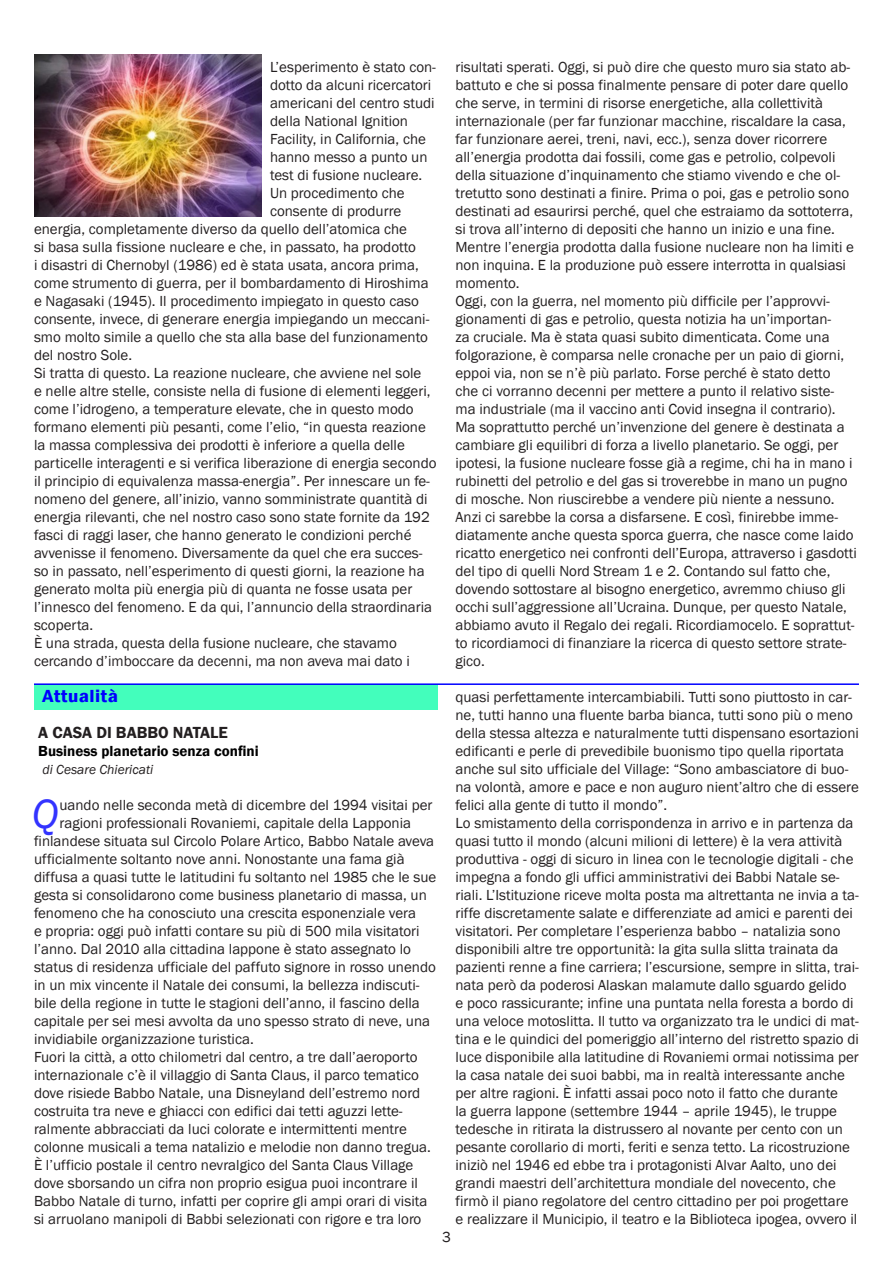
<style>
.page{position:relative;width:893px;height:1263px;background:#fff}
.page>*{position:absolute;margin:0;border:0;box-sizing:border-box;transform-origin:0 0}
.Corpo{font:italic 42px "Franklin Gothic";color:#33f}
.Normale{font:600 condensed 18px "Franklin Gothic";letter-spacing:.02em;color:#00f;scale:1.2 1}
.t1{font:600 16.5px "Franklin Gothic";color:#231f20}
.Corpo-2{font:15px/18px "Franklin Gothic";color:#231f20}
.t2{font:600 15px "Franklin Gothic";color:#000}
.t3{font:italic 13.5px "Franklin Gothic";color:#231f20}
</style>
<div class="page">
<img style="left:34px;top:54px;width:227px;height:162px">
<div style="left:34px;top:684px;width:403px;height:26px;background:#43febc"></div>
<hr style="left:34px;top:683px;width:825px;height:2px;background:#00f">
<p class="Corpo-2" style="left:270px;top:58px;width:167px">L’esperimento è stato con-</p>
<p class="Corpo-2" style="left:270px;top:76px;width:163px">dotto da alcuni ricercatori</p>
<p class="Corpo-2" style="left:270px;top:94px;width:166px">americani del centro studi</p>
<p class="Corpo-2" style="left:270px;top:112px;width:140px">della National Ignition</p>
<p class="Corpo-2" style="left:270px;top:130px;width:157px">Facility, in California, che</p>
<p class="Corpo-2" style="left:270px;top:148px;width:159px">hanno messo a punto un</p>
<p class="Corpo-2" style="left:270px;top:166px;width:154px">test di fusione nucleare.</p>
<p class="Corpo-2" style="left:270px;top:184px;width:136px">Un procedimento che</p>
<p class="Corpo-2" style="left:270px;top:202px;width:133px">consente di produrre</p>
<p class="Corpo-2" style="left:34px;top:220px;width:374px">energia, completamente diverso da quello dell’atomica che</p>
<p class="Corpo-2" style="left:34px;top:238px;width:383px">si basa sulla fissione nucleare e che, in passato, ha prodotto</p>
<p class="Corpo-2" style="left:34px;top:256px;width:386px">i disastri di Chernobyl (1986) ed è stata usata, ancora prima,</p>
<p class="Corpo-2" style="left:34px;top:274px;width:396px">come strumento di guerra, per il bombardamento di Hiroshima</p>
<p class="Corpo-2" style="left:34px;top:292px;width:387px">e Nagasaki (1945). Il procedimento impiegato in questo caso</p>
<p class="Corpo-2" style="left:34px;top:310px;width:397px">consente, invece, di generare energia impiegando un meccani-</p>
<p class="Corpo-2" style="left:34px;top:328px;width:395px">smo molto simile a quello che sta alla base del funzionamento</p>
<p class="Corpo-2" style="left:34px;top:346px;width:100px">del nostro Sole.</p>
<p class="Corpo-2" style="left:34px;top:364px;width:404px">Si tratta di questo. La reazione nucleare, che avviene nel sole<br>e nelle altre stelle, consiste nella di fusione di elementi leggeri, come l’idrogeno, a temperature elevate, che in questo modo formano elementi più pesanti, come l’elio, “in questa reazione la massa complessiva dei prodotti è inferiore a quella delle particelle interagenti e si verifica liberazione di energia secondo il principio di equivalenza massa-energia”. Per innescare un fe&shy;nomeno del genere, all’inizio, vanno somministrate quantità di energia rilevanti, che nel nostro caso sono state fornite da 192 fasci di raggi laser, che hanno generato le condizioni perché avvenisse il fenomeno. Diversamente da quel che era succes&shy;so in passato, nell’esperimento di questi giorni, la reazione ha generato molta più energia più di quanta ne fosse usata per l’innesco del fenomeno. E da qui, l’annuncio della straordinaria scoperta.</p>
<p class="Corpo-2" style="left:34px;top:634px;width:377px">È una strada, questa della fusione nucleare, che stavamo cercando d’imboccare da decenni, ma non aveva mai dato i</p>
<p class="Normale" style="left:43px;top:684px;width:64px">Attualità</p>
<p class="t1" style="left:38px;top:722px;width:191px">A CASA DI BABBO NATALE</p>
<p class="t2" style="left:38px;top:742px;width:222px">Business planetario senza confini</p>
<p class="t3" style="left:43px;top:761px;width:112px">di Cesare Chiericati</p>
<p class="Corpo" style="left:32px;top:788px;width:28px">Q</p>
<p class="Corpo-2" style="left:59px;top:796px;width:375px">uando nelle seconda metà di dicembre del 1994 visitai per</p>
<p class="Corpo-2" style="left:59px;top:814px;width:353px">ragioni professionali Rovaniemi, capitale della Lapponia</p>
<p class="Corpo-2" style="left:34px;top:832px;width:402px">finlandese situata sul Circolo Polare Artico, Babbo Natale aveva</p>
<p class="Corpo-2" style="left:34px;top:850px;width:372px">ufficialmente soltanto nove anni. Nonostante una fama già</p>
<p class="Corpo-2" style="left:34px;top:868px;width:404px">diffusa a quasi tutte le latitudini fu soltanto nel 1985 che le sue</p>
<p class="Corpo-2" style="left:34px;top:886px;width:394px">gesta si consolidarono come business planetario di massa, un</p>
<p class="Corpo-2" style="left:34px;top:904px;width:384px">fenomeno che ha conosciuto una crescita esponenziale vera</p>
<p class="Corpo-2" style="left:34px;top:922px;width:387px">e propria: oggi può infatti contare su più di 500 mila visitatori</p>
<p class="Corpo-2" style="left:34px;top:940px;width:378px">l’anno. Dal 2010 alla cittadina lappone è stato assegnato lo</p>
<p class="Corpo-2" style="left:34px;top:958px;width:403px">status di residenza ufficiale del paffuto signore in rosso unendo</p>
<p class="Corpo-2" style="left:34px;top:976px;width:387px">in un mix vincente il Natale dei consumi, la bellezza indiscuti-</p>
<p class="Corpo-2" style="left:34px;top:994px;width:387px">bile della regione in tutte le stagioni dell’anno, il fascino della</p>
<p class="Corpo-2" style="left:34px;top:1012px;width:398px">capitale per sei mesi avvolta da uno spesso strato di neve, una</p>
<p class="Corpo-2" style="left:34px;top:1030px;width:221px">invidiabile organizzazione turistica.</p>
<p class="Corpo-2" style="left:34px;top:1048px;width:398px">Fuori la città, a otto chilometri dal centro, a tre dall’aeroporto internazionale c’è il villaggio di Santa Claus, il parco tematico dove risiede Babbo Natale, una Disneyland dell’estremo nord costruita tra neve e ghiacci con edifici dai tetti aguzzi lette&shy;ralmente abbracciati da luci colorate e intermittenti mentre colonne musicali a tema natalizio e melodie non danno tregua.<br>È l’ufficio postale il centro nevralgico del Santa Claus Village dove sborsando un cifra non proprio esigua puoi incontrare il Babbo Natale di turno, infatti per coprire gli ampi orari di visita si arruolano manipoli di Babbi selezionati con rigore e tra loro</p>
<p class="Corpo-2" style="left:455px;top:58px;width:400px">risultati sperati. Oggi, si può dire che questo muro sia stato ab&shy;battuto e che si possa finalmente pensare di poter dare quello che serve, in termini di risorse energetiche, alla collettività internazionale (per far funzionar macchine, riscaldare la casa, far funzionare aerei, treni, navi, ecc.), senza dover ricorrere all’energia prodotta dai fossili, come gas e petrolio, colpevoli della situazione d’inquinamento che stiamo vivendo e che ol&shy;tretutto sono destinati a finire. Prima o poi, gas e petrolio sono destinati ad esaurirsi perché, quel che estraiamo da sottoterra, si trova all’interno di depositi che hanno un inizio e una fine.<br>Mentre l’energia prodotta dalla fusione nucleare non ha limiti e non inquina. E la produzione può essere interrotta in qualsiasi momento.</p>
<p class="Corpo-2" style="left:455px;top:292px;width:403px">Oggi, con la guerra, nel momento più difficile per l’approvvi&shy;gionamenti di gas e petrolio, questa notizia ha un’importan-<br>za cruciale. Ma è stata quasi subito dimenticata. Come una folgorazione, è comparsa nelle cronache per un paio di giorni, eppoi via, non se n’è più parlato. Forse perché è stato detto che ci vorranno decenni per mettere a punto il relativo siste&shy;ma industriale (ma il vaccino anti Covid insegna il contrario).<br>Ma soprattutto perché un’invenzione del genere è destinata a cambiare gli equilibri di forza a livello planetario. Se oggi, per ipotesi, la fusione nucleare fosse già a regime, chi ha in mano i rubinetti del petrolio e del gas si troverebbe in mano un pugno di mosche. Non riuscirebbe a vendere più niente a nessuno.<br>Anzi ci sarebbe la corsa a disfarsene. E così, finirebbe imme&shy;diatamente anche questa sporca guerra, che nasce come laido ricatto energetico nei confronti dell’Europa, attraverso i gasdotti del tipo di quelli Nord Stream 1 e 2. Contando sul fatto che, dovendo sottostare al bisogno energetico, avremmo chiuso gli occhi sull’aggressione all’Ucraina. Dunque, per questo Natale, abbiamo avuto il Regalo dei regali. Ricordiamocelo. E soprattut&shy;to ricordiamoci di finanziare la ricerca di questo settore strate&shy;gico.</p>
<p class="Corpo-2" style="left:455px;top:688px;width:405px">quasi perfettamente intercambiabili. Tutti sono piuttosto in car&shy;ne, tutti hanno una fluente barba bianca, tutti sono più o meno della stessa altezza e naturalmente tutti dispensano esortazioni edificanti e perle di prevedibile buonismo tipo quella riportata anche sul sito ufficiale del Village: “Sono ambasciatore di buo&shy;na volontà, amore e pace e non auguro nient’altro che di essere felici alla gente di tutto il mondo”.</p>
<p class="Corpo-2" style="left:455px;top:814px;width:405px">Lo smistamento della corrispondenza in arrivo e in partenza da quasi tutto il mondo (alcuni milioni di lettere) è la vera attività produttiva - oggi di sicuro in linea con le tecnologie digitali - che impegna a fondo gli uffici amministrativi dei Babbi Natale se&shy;riali. L’Istituzione riceve molta posta ma altrettanta ne invia a ta&shy;riffe discretamente salate e differenziate ad amici e parenti dei visitatori. Per completare l’esperienza babbo – natalizia sono disponibili altre tre opportunità: la gita sulla slitta trainata da pazienti renne a fine carriera; l’escursione, sempre in slitta, trai&shy;nata però da poderosi Alaskan malamute dallo sguardo gelido<br>e poco rassicurante; infine una puntata nella foresta a bordo di una veloce motoslitta. Il tutto va organizzato tra le undici di mat&shy;tina e le quindici del pomeriggio all’interno del ristretto spazio di luce disponibile alla latitudine di Rovaniemi ormai notissima per la casa natale dei suoi babbi, ma in realtà interessante anche per altre ragioni. È infatti assai poco noto il fatto che durante<br>la guerra lappone (settembre 1944 – aprile 1945), le truppe tedesche in ritirata la distrussero al novante per cento con un pesante corollario di morti, feriti e senza tetto. La ricostruzione iniziò nel 1946 ed ebbe tra i protagonisti Alvar Aalto, uno dei grandi maestri dell’architettura mondiale del novecento, che firmò il piano regolatore del centro cittadino per poi progettare e realizzare il Municipio, il teatro e la Biblioteca ipogea, ovvero il</p>
<p class="Corpo-2" style="left:442px;top:1228px;width:10px">3</p>
</div>
